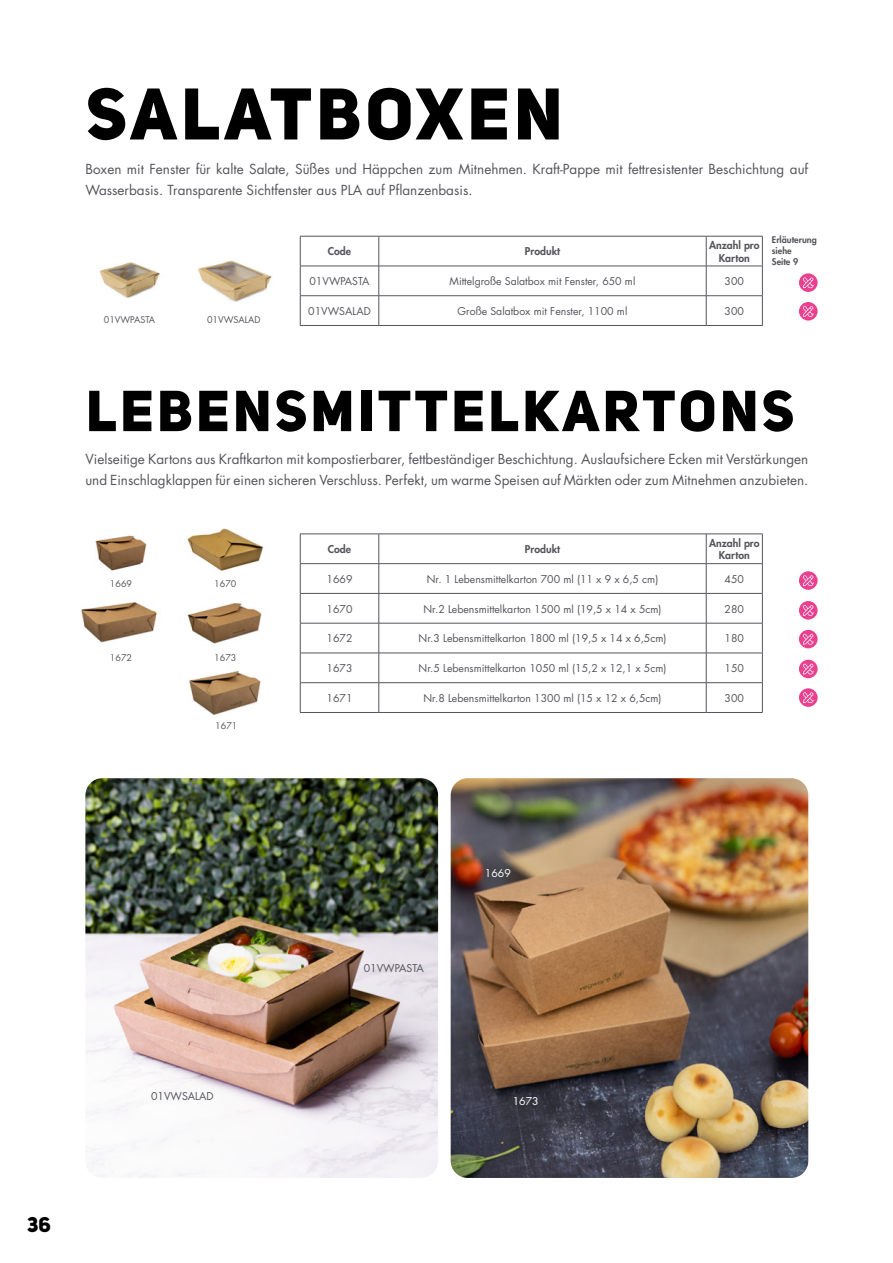
<style>
.page{position:relative;width:893px;height:1263px;background:#fff}
.page>*{position:absolute;margin:0;border:0;box-sizing:border-box;transform-origin:0 0}
.t1{font:72px "Uni Sans Heavy CAPS";letter-spacing:.06em;color:#000}
.t2{font:57px "Uni Sans Heavy CAPS";letter-spacing:.06em;color:#000}
.t3{font:21px "Uni Sans Heavy CAPS";color:#000}
.t4{font:13.5px/21px "Futura Std";color:#56545b}
.t5{font:10.5px "Futura Std";color:#56545b}
.t6{font:800 10.5px/12.6px "Futura Std";color:#56545b;text-align:center}
.t7{font:10.5px "Futura Std";color:#fff}
.t8{font:9px "Futura Std";color:#56545b}
.t9{font:800 9px/10.8px "Futura Std";color:#56545b}
</style>
<div class="page">
<hr style="left:300px;top:236px;width:79px;height:1px;background:#56545b">
<hr style="left:300px;top:236px;width:1px;height:30px;background:#56545b">
<hr style="left:379px;top:236px;width:327px;height:1px;background:#56545b">
<hr style="left:379px;top:236px;width:1px;height:30px;background:#56545b">
<hr style="left:706px;top:236px;width:57px;height:1px;background:#56545b">
<hr style="left:706px;top:236px;width:1px;height:30px;background:#56545b">
<hr style="left:762px;top:236px;width:1px;height:30px;background:#56545b">
<hr style="left:300px;top:266px;width:79px;height:1px;background:#56545b">
<hr style="left:300px;top:266px;width:1px;height:30px;background:#56545b">
<hr style="left:379px;top:266px;width:327px;height:1px;background:#56545b">
<hr style="left:379px;top:266px;width:1px;height:30px;background:#56545b">
<hr style="left:706px;top:266px;width:57px;height:1px;background:#56545b">
<hr style="left:706px;top:266px;width:1px;height:30px;background:#56545b">
<hr style="left:762px;top:266px;width:1px;height:30px;background:#56545b">
<hr style="left:300px;top:295px;width:79px;height:1px;background:#56545b">
<svg style="left:300px;top:296px;width:1px;height:29px"></svg>
<hr style="left:379px;top:295px;width:327px;height:1px;background:#56545b">
<svg style="left:379px;top:296px;width:1px;height:29px"></svg>
<hr style="left:706px;top:295px;width:57px;height:1px;background:#56545b">
<svg style="left:706px;top:296px;width:1px;height:29px"></svg>
<svg style="left:762px;top:296px;width:1px;height:29px"></svg>
<hr style="left:300px;top:325px;width:79px;height:1px;background:#56545b">
<hr style="left:379px;top:325px;width:327px;height:1px;background:#56545b">
<hr style="left:706px;top:325px;width:57px;height:1px;background:#56545b">
<img style="left:99px;top:260px;width:173px;height:42px">
<svg style="left:799px;top:273px;width:19px;height:19px"></svg>
<svg style="left:803px;top:277px;width:11px;height:11px"></svg>
<svg style="left:799px;top:302px;width:19px;height:19px"></svg>
<svg style="left:803px;top:306px;width:11px;height:11px"></svg>
<img style="left:451px;top:778px;width:357px;height:400px">
<img style="left:189px;top:670px;width:72px;height:45px">
<img style="left:95px;top:535px;width:52px;height:36px">
<hr style="left:300px;top:534px;width:79px;height:1px;background:#56545b">
<hr style="left:379px;top:534px;width:327px;height:1px;background:#56545b">
<hr style="left:706px;top:534px;width:57px;height:1px;background:#56545b">
<hr style="left:300px;top:563px;width:79px;height:1px;background:#56545b">
<hr style="left:379px;top:563px;width:327px;height:1px;background:#56545b">
<hr style="left:706px;top:563px;width:57px;height:1px;background:#56545b">
<hr style="left:300px;top:593px;width:79px;height:1px;background:#56545b">
<svg style="left:300px;top:534px;width:1px;height:89px"></svg>
<hr style="left:379px;top:593px;width:327px;height:1px;background:#56545b">
<svg style="left:379px;top:534px;width:1px;height:89px"></svg>
<hr style="left:706px;top:593px;width:57px;height:1px;background:#56545b">
<svg style="left:706px;top:534px;width:1px;height:89px"></svg>
<svg style="left:762px;top:534px;width:1px;height:89px"></svg>
<hr style="left:300px;top:623px;width:79px;height:1px;background:#56545b">
<hr style="left:300px;top:623px;width:1px;height:30px;background:#56545b">
<hr style="left:379px;top:623px;width:327px;height:1px;background:#56545b">
<hr style="left:379px;top:623px;width:1px;height:30px;background:#56545b">
<hr style="left:706px;top:623px;width:57px;height:1px;background:#56545b">
<hr style="left:706px;top:623px;width:1px;height:30px;background:#56545b">
<hr style="left:762px;top:623px;width:1px;height:30px;background:#56545b">
<hr style="left:300px;top:653px;width:79px;height:1px;background:#56545b">
<hr style="left:379px;top:653px;width:327px;height:1px;background:#56545b">
<hr style="left:706px;top:653px;width:57px;height:1px;background:#56545b">
<hr style="left:300px;top:682px;width:79px;height:1px;background:#56545b">
<svg style="left:300px;top:653px;width:1px;height:59px"></svg>
<hr style="left:379px;top:682px;width:327px;height:1px;background:#56545b">
<svg style="left:379px;top:653px;width:1px;height:59px"></svg>
<hr style="left:706px;top:682px;width:57px;height:1px;background:#56545b">
<svg style="left:706px;top:653px;width:1px;height:59px"></svg>
<svg style="left:762px;top:653px;width:1px;height:59px"></svg>
<hr style="left:300px;top:712px;width:79px;height:1px;background:#56545b">
<hr style="left:379px;top:712px;width:327px;height:1px;background:#56545b">
<hr style="left:706px;top:712px;width:57px;height:1px;background:#56545b">
<img style="left:85px;top:778px;width:353px;height:400px">
<img style="left:187px;top:528px;width:77px;height:43px">
<div style="left:799px;top:601px;width:19px;height:18px;background:#e94190;border-radius:50%"></div>
<svg style="left:803px;top:605px;width:11px;height:11px"></svg>
<svg style="left:799px;top:660px;width:19px;height:18px"></svg>
<svg style="left:803px;top:664px;width:11px;height:10px"></svg>
<svg style="left:799px;top:688px;width:19px;height:19px"></svg>
<svg style="left:803px;top:692px;width:11px;height:11px"></svg>
<svg style="left:799px;top:571px;width:19px;height:19px"></svg>
<svg style="left:803px;top:575px;width:11px;height:11px"></svg>
<div style="left:799px;top:630px;width:19px;height:18px;background:#e94190;border-radius:50%"></div>
<svg style="left:803px;top:634px;width:11px;height:11px"></svg>
<img style="left:81px;top:602px;width:76px;height:41px">
<img style="left:187px;top:603px;width:75px;height:41px">
<h1 class="t1" style="left:86px;top:68px;width:478px">SALATBOXEN</h1>
<p class="t4" style="left:85px;top:158px;width:724px">Boxen mit Fenster für kalte Salate, Süßes und Häppchen zum Mitnehmen. Kraft-Pappe mit fettresistenter Beschichtung auf<br>Wasserbasis. Transparente Sichtfenster aus PLA auf Pflanzenbasis.</p>
<p class="t8" style="left:104px;top:313px;width:53px">01VWPASTA</p>
<p class="t8" style="left:207px;top:313px;width:55px">01VWSALAD</p>
<p class="t6" style="left:328px;top:245px;width:25px">Code</p>
<p class="t6" style="left:525px;top:245px;width:37px">Produkt</p>
<p class="t6" style="left:709px;top:239px;width:52px">Anzahl pro<br>Karton</p>
<p class="t5" style="left:309px;top:275px;width:62px">01VWPASTA</p>
<p class="t5" style="left:450px;top:275px;width:187px">Mittelgroße Salatbox mit Fenster, 650 ml</p>
<p class="t5" style="left:725px;top:275px;width:21px">300</p>
<p class="t5" style="left:308px;top:304px;width:64px">01VWSALAD</p>
<p class="t5" style="left:458px;top:304px;width:171px">Große Salatbox mit Fenster, 1100 ml</p>
<p class="t5" style="left:725px;top:304px;width:21px">300</p>
<p class="t9" style="left:772px;top:235px;width:46px">Erläuterung siehe<br>Seite 9</p>
<h2 class="t2" style="left:86px;top:374px;width:709px">LEBENSMITTELKARTONS</h2>
<p class="t4" style="left:85px;top:448px;width:724px">Vielseitige Kartons aus Kraftkarton mit kompostierbarer, fettbeständiger Beschichtung. Auslaufsichere Ecken mit Verstärkungen und Einschlagklappen für einen sicheren Verschluss. Perfekt, um warme Speisen auf Märkten oder zum Mitnehmen anzubieten.</p>
<p class="t8" style="left:110px;top:578px;width:24px">1669</p>
<p class="t8" style="left:110px;top:652px;width:24px">1672</p>
<p class="t8" style="left:214px;top:578px;width:24px">1670</p>
<p class="t8" style="left:214px;top:652px;width:24px">1673</p>
<p class="t8" style="left:215px;top:720px;width:24px">1671</p>
<p class="t6" style="left:328px;top:543px;width:25px">Code</p>
<p class="t6" style="left:525px;top:543px;width:37px">Produkt</p>
<p class="t6" style="left:709px;top:537px;width:52px">Anzahl pro<br>Karton</p>
<p class="t5" style="left:327px;top:572px;width:27px">1669</p>
<p class="t5" style="left:427px;top:572px;width:233px">Nr. 1 Lebensmittelkarton 700 ml (11 x 9 x 6,5 cm)</p>
<p class="t5" style="left:725px;top:572px;width:21px">450</p>
<p class="t5" style="left:327px;top:602px;width:27px">1670</p>
<p class="t5" style="left:423px;top:602px;width:240px">Nr.2 Lebensmittelkarton 1500 ml (19,5 x 14 x 5cm)</p>
<p class="t5" style="left:725px;top:602px;width:21px">280</p>
<p class="t5" style="left:327px;top:632px;width:27px">1672</p>
<p class="t5" style="left:419px;top:632px;width:249px">Nr.3 Lebensmittelkarton 1800 ml (19,5 x 14 x 6,5cm)</p>
<p class="t5" style="left:725px;top:632px;width:21px">180</p>
<p class="t5" style="left:327px;top:662px;width:27px">1673</p>
<p class="t5" style="left:419px;top:662px;width:249px">Nr.5 Lebensmittelkarton 1050 ml (15,2 x 12,1 x 5cm)</p>
<p class="t5" style="left:725px;top:662px;width:21px">150</p>
<p class="t5" style="left:327px;top:691px;width:27px">1671</p>
<p class="t5" style="left:423px;top:691px;width:240px">Nr.8 Lebensmittelkarton 1300 ml (15 x 12 x 6,5cm)</p>
<p class="t5" style="left:725px;top:691px;width:21px">300</p>
<h3 class="t3" style="left:27px;top:1211px;width:25px">36</h3>
<p class="t5" style="left:151px;top:1089px;width:64px">01VWSALAD</p>
<p class="t5" style="left:364px;top:961px;width:62px">01VWPASTA</p>
<p class="t7" style="left:485px;top:867px;width:27px">1669</p>
<p class="t7" style="left:513px;top:1094px;width:27px">1673</p>
</div>
